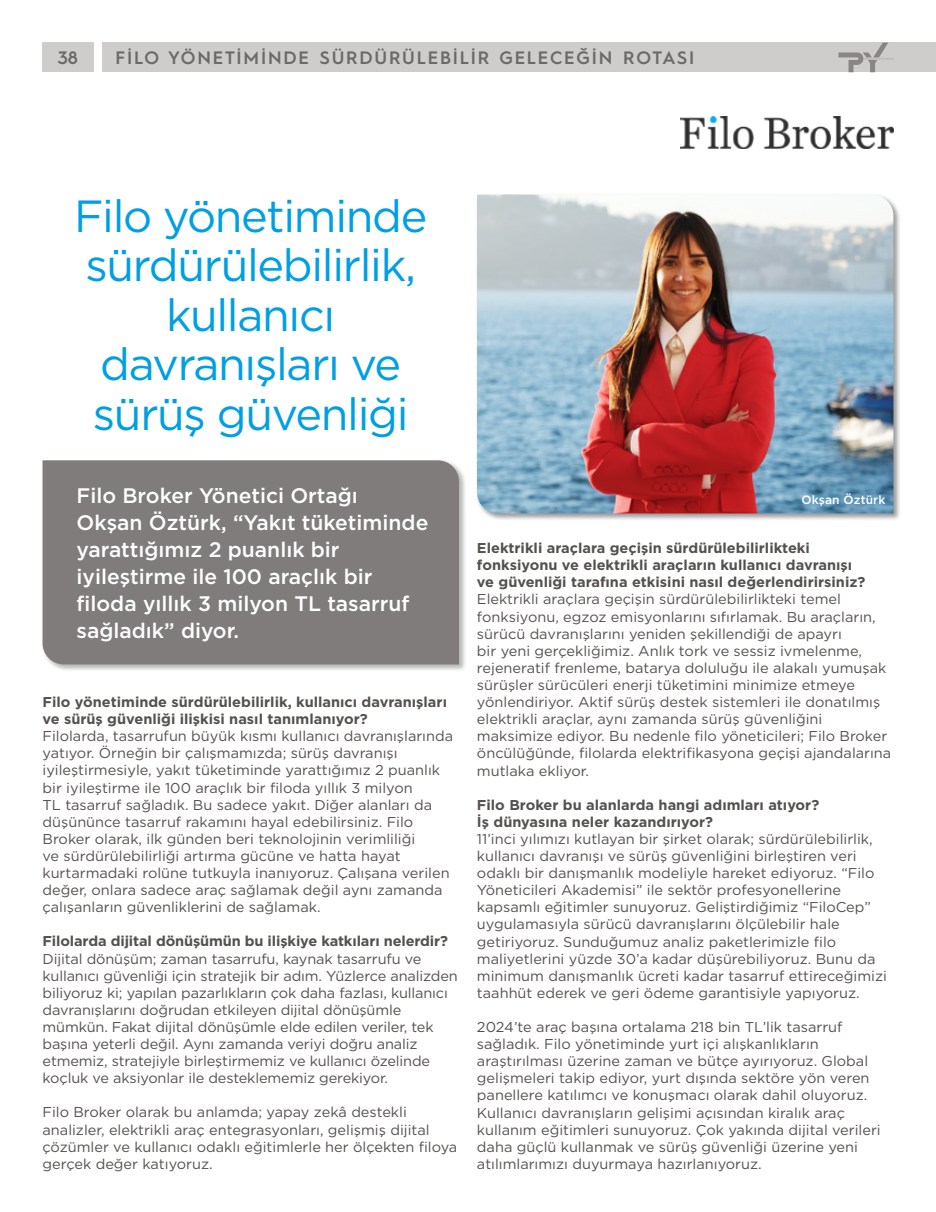
<style>
.page{position:relative;width:936px;height:1212px;background:#fff}
.page>*{position:absolute;margin:0;border:0;box-sizing:border-box;transform-origin:0 0}
.t1{font:45px/49.5px "Gotham";letter-spacing:-.03em;color:#009fe3;text-align:center}
.t2{font:500 21px/27px "Gotham";color:#fff}
.t3{font:600 18px "Hurme Geometric Sans 1";letter-spacing:.1em;color:#6c6a68}
.t4{font:14.25px/17.1px "Gotham";color:#55514f}
.t5{font:700 14.25px/17.1px "Gotham";color:#55514f}
.t6{font:500 12px "Gotham";letter-spacing:.01em;color:#fff}
</style>
<div class="page">
<div style="left:43px;top:43px;width:51px;height:29px;background:#cfcccc"></div>
<div style="left:102px;top:43px;width:833px;height:29px;background:#cfcccc"></div>
<svg style="left:838px;top:43px;width:56px;height:29px"></svg>
<svg style="left:935px;top:43px;width:1px;height:29px"></svg>
<img style="left:680px;top:116px;width:213px;height:32px">
<div style="left:41px;top:459px;width:426px;height:213px;background:#000;opacity:.4"></div>
<div style="left:43px;top:460px;width:416px;height:204px;background:#7f7c7b"></div>
<div style="left:475px;top:193px;width:426px;height:328px;background:#000;opacity:.4"></div>
<img style="left:477px;top:195px;width:416px;height:318px">
<p class="t3" style="left:58px;top:45px;width:22px">38</p>
<p class="t3" style="left:115px;top:45px;width:580px">FİLO YÖNETİMİNDE SÜRDÜRÜLEBİLİR GELECEĞİN ROTASI</p>
<h1 class="t1" style="left:74px;top:190px;width:355px">Filo yönetiminde sürdürülebilirlik, kullanıcı davranışları ve sürüş güvenliği</h1>
<h2 class="t2" style="left:77px;top:482px;width:353px">Filo Broker Yönetici Ortağı<br>Okşan Öztürk, “Yakıt tüketiminde yarattığımız 2 puanlık bir iyileştirme ile 100 araçlık bir filoda yıllık 3 milyon TL tasarruf sağladık” diyor.</h2>
<p class="t6" style="left:801px;top:492px;width:85px">Okşan Öztürk</p>
<p class="t5" style="left:477px;top:539px;width:390px">Elektrikli araçlara geçişin sürdürülebilirlikteki fonksiyonu ve elektrikli araçların kullanıcı davranışı ve güvenliği tarafına etkisini nasıl değerlendirirsiniz?</p>
<p class="t4" style="left:477px;top:590px;width:416px">Elektrikli araçlara geçişin sürdürülebilirlikteki temel fonksiyonu, egzoz emisyonlarını sıfırlamak. Bu araçların, sürücü davranışlarını yeniden şekillendiği de apayrı<br>bir yeni gerçekliğimiz. Anlık tork ve sessiz ivmelenme, rejeneratif frenleme, batarya doluluğu ile alakalı yumuşak sürüşler sürücüleri enerji tüketimini minimize etmeye yönlendiriyor. Aktif sürüş destek sistemleri ile donatılmış elektrikli araçlar, aynı zamanda sürüş güvenliğini maksimize ediyor. Bu nedenle filo yöneticileri; Filo Broker öncülüğünde, filolarda elektrifikasyona geçişi ajandalarına mutlaka ekliyor.</p>
<p class="t5" style="left:477px;top:796px;width:344px">Filo Broker bu alanlarda hangi adımları atıyor?<br>İş dünyasına neler kazandırıyor?</p>
<p class="t4" style="left:477px;top:830px;width:411px">11’inci yılımızı kutlayan bir şirket olarak; sürdürülebilirlik, kullanıcı davranışı ve sürüş güvenliğini birleştiren veri odaklı bir danışmanlık modeliyle hareket ediyoruz. “Filo Yöneticileri Akademisi” ile sektör profesyonellerine kapsamlı eğitimler sunuyoruz. Geliştirdiğimiz “FiloCep” uygulamasıyla sürücü davranışlarını ölçülebilir hale getiriyoruz. Sunduğumuz analiz paketlerimizle filo maliyetlerini yüzde 30’a kadar düşürebiliyoruz. Bunu da minimum danışmanlık ücreti kadar tasarruf ettireceğimizi taahhüt ederek ve geri ödeme garantisiyle yapıyoruz.</p>
<p class="t4" style="left:477px;top:1018px;width:405px">2024’te araç başına ortalama 218 bin TL’lik tasarruf sağladık. Filo yönetiminde yurt içi alışkanlıkların araştırılması üzerine zaman ve bütçe ayırıyoruz. Global gelişmeleri takip ediyor, yurt dışında sektöre yön veren panellere katılımcı ve konuşmacı olarak dahil oluyoruz.<br>Kullanıcı davranışların gelişimi açısından kiralık araç kullanım eğitimleri sunuyoruz. Çok yakında dijital verileri daha güçlü kullanmak ve sürüş güvenliği üzerine yeni atılımlarımızı duyurmaya hazırlanıyoruz.</p>
<p class="t5" style="left:43px;top:693px;width:406px">Filo yönetiminde sürdürülebilirlik, kullanıcı davranışları ve sürüş güvenliği ilişkisi nasıl tanımlanıyor?</p>
<p class="t4" style="left:43px;top:727px;width:412px">Filolarda, tasarrufun büyük kısmı kullanıcı davranışlarında yatıyor. Örneğin bir çalışmamızda; sürüş davranışı iyileştirmesiyle, yakıt tüketiminde yarattığımız 2 puanlık bir iyileştirme ile 100 araçlık bir filoda yıllık 3 milyon<br>TL tasarruf sağladık. Bu sadece yakıt. Diğer alanları da düşününce tasarruf rakamını hayal edebilirsiniz. Filo Broker olarak, ilk günden beri teknolojinin verimliliği<br>ve sürdürülebilirliği artırma gücüne ve hatta hayat kurtarmadaki rolüne tutkuyla inanıyoruz. Çalışana verilen değer, onlara sadece araç sağlamak değil aynı zamanda çalışanların güvenliklerini de sağlamak.</p>
<p class="t5" style="left:43px;top:933px;width:407px">Filolarda dijital dönüşümün bu ilişkiye katkıları nelerdir?</p>
<p class="t4" style="left:43px;top:950px;width:417px">Dijital dönüşüm; zaman tasarrufu, kaynak tasarrufu ve kullanıcı güvenliği için stratejik bir adım. Yüzlerce analizden biliyoruz ki; yapılan pazarlıkların çok daha fazlası, kullanıcı davranışlarını doğrudan etkileyen dijital dönüşümle mümkün. Fakat dijital dönüşümle elde edilen veriler, tek başına yeterli değil. Aynı zamanda veriyi doğru analiz etmemiz, stratejiyle birleştirmemiz ve kullanıcı özelinde koçluk ve aksiyonlar ile desteklememiz gerekiyor.</p>
<p class="t4" style="left:43px;top:1103px;width:416px">Filo Broker olarak bu anlamda; yapay zekâ destekli analizler, elektrikli araç entegrasyonları, gelişmiş dijital çözümler ve kullanıcı odaklı eğitimlerle her ölçekten filoya gerçek değer katıyoruz.</p>
</div>
